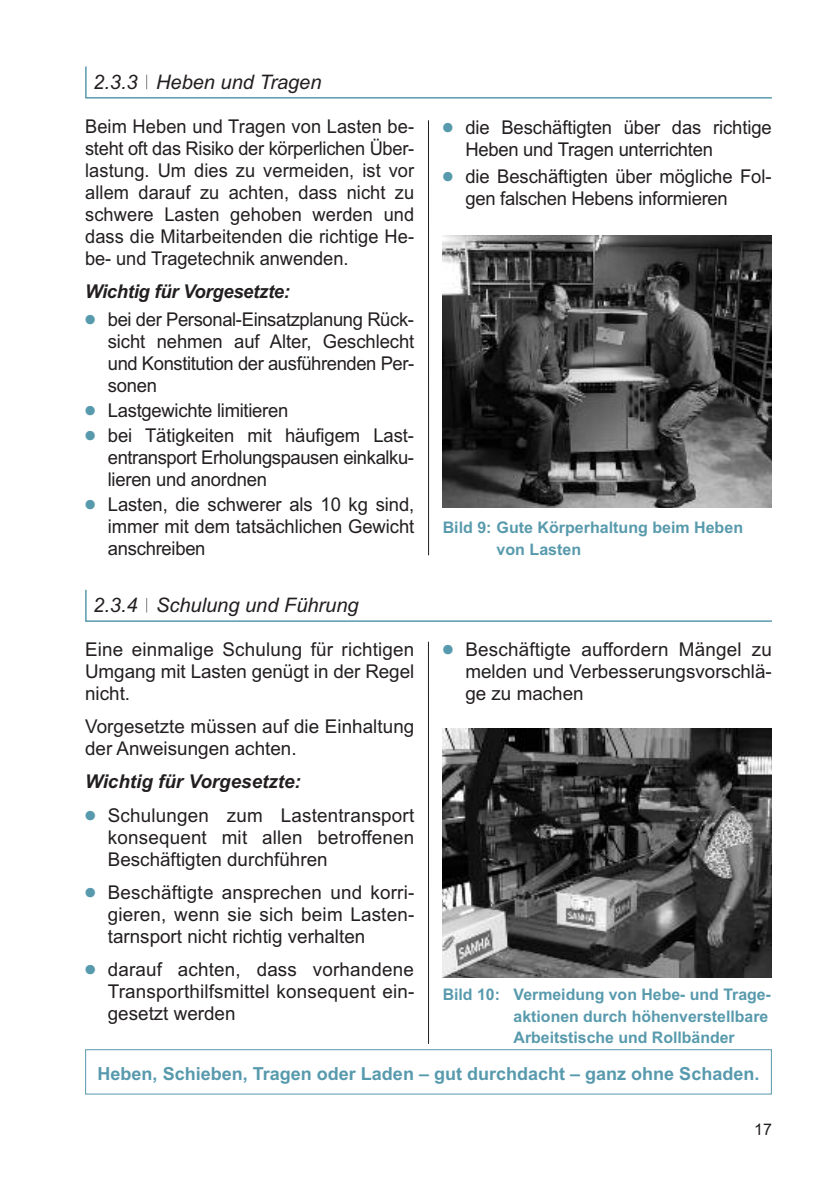
<style>
.page{position:relative;width:840px;height:1191px;background:#fff}
.page>*{position:absolute;margin:0;border:0;box-sizing:border-box;transform-origin:0 0}
.t1{font:italic 20px "Arial";color:#231f20}
.t2{font:19px/22px "Arial";letter-spacing:-.005em;color:#231f20;text-align:justify}
.t3{font:19px/22px "Arial";letter-spacing:-.005em;color:#231f20;text-align:justify;scale:.96 1}
.t4{font:italic 700 19px "Arial";letter-spacing:-.015em;color:#231f20}
.t5{font:700 18px "Arial";color:#589aad}
.t6{font:700 16px/21.6px "Arial";color:#589aad}
.t7{font:16px "Arial";color:#231f20}
.s1{font-family:"Universal Newswith Comm Pi";color:#589aad}
</style>
<div class="page">
<hr style="left:428px;top:120px;width:1px;height:435px;background:#231f20">
<hr style="left:85px;top:97px;width:686px;height:2px;background:#589aad">
<hr style="left:85px;top:67px;width:2px;height:31px;background:#589aad">
<svg style="left:146px;top:75px;width:1px;height:14px"></svg>
<img style="left:442px;top:236px;width:329px;height:272px">
<hr style="left:427px;top:642px;width:2px;height:401px;background:#231f20">
<hr style="left:85px;top:620px;width:686px;height:2px;background:#589aad">
<hr style="left:85px;top:590px;width:2px;height:31px;background:#589aad">
<svg style="left:146px;top:598px;width:1px;height:14px"></svg>
<div style="left:85px;top:1049px;width:686px;height:45px;border:1px solid #589aad"></div>
<img style="left:442px;top:729px;width:329px;height:248px">
<p class="t1" style="left:93px;top:70px;width:230px">2.3.3 Heben und Tragen</p>
<p class="t3" style="left:85px;top:115px;width:344px">Beim Heben und Tragen von Lasten be&shy;steht oft das Risiko der körperlichen Über&shy;lastung. Um dies zu vermeiden, ist vor allem darauf zu achten, dass nicht zu schwere Lasten gehoben werden und dass die Mitarbeitenden die richtige He&shy;be- und Tragetechnik anwenden.</p>
<p class="t4" style="left:85px;top:281px;width:206px">Wichtig für Vorgesetzte:</p>
<p class="t2" style="left:108px;top:308px;width:308px;text-indent:-23px"><span class="s1">●</span> bei der Personal-Einsatzplanung Rück&shy;sicht nehmen auf Alter, Geschlecht und Konstitution der ausführenden Per&shy;sonen</p>
<p class="t2" style="left:85px;top:399px;width:205px"><span class="s1">●</span> Lastgewichte limitieren</p>
<p class="t2" style="left:108px;top:424px;width:307px;text-indent:-23px"><span class="s1">●</span> bei Tätigkeiten mit häufigem Last&shy;entransport Erholungspausen einkalku&shy;lieren und anordnen</p>
<p class="t2" style="left:108px;top:493px;width:308px;text-indent:-23px"><span class="s1">●</span> Lasten, die schwerer als 10 kg sind, immer mit dem tatsächlichen Gewicht anschreiben</p>
<p class="t1" style="left:93px;top:594px;width:267px">2.3.4 Schulung und Führung</p>
<p class="t2" style="left:85px;top:638px;width:330px">Eine einmalige Schulung für richtigen Umgang mit Lasten genügt in der Regel nicht.</p>
<p class="t2" style="left:85px;top:715px;width:330px">Vorgesetzte müssen auf die Einhaltung der Anweisungen achten.</p>
<p class="t4" style="left:85px;top:770px;width:217px">Wichtig für Vorgesetzte:</p>
<p class="t2" style="left:108px;top:804px;width:308px;text-indent:-23px"><span class="s1">●</span> Schulungen zum Lastentransport konsequent mit allen betroffenen Beschäftigten durchführen</p>
<p class="t2" style="left:108px;top:881px;width:308px;text-indent:-23px"><span class="s1">●</span> Beschäftigte ansprechen und korri&shy;gieren, wenn sie sich beim Lasten&shy;tarnsport nicht richtig verhalten</p>
<p class="t2" style="left:108px;top:958px;width:308px;text-indent:-23px"><span class="s1">●</span> darauf achten, dass vorhandene Transporthilfsmittel konsequent ein&shy;gesetzt werden</p>
<p class="t2" style="left:465px;top:116px;width:308px;text-indent:-23px"><span class="s1">●</span> die Beschäftigten über das richtige<br>Heben und Tragen unterrichten</p>
<p class="t2" style="left:465px;top:166px;width:307px;text-indent:-23px"><span class="s1">●</span> die Beschäftigten über mögliche Fol&shy;gen falschen Hebens informieren</p>
<p class="t6" style="left:496px;top:516px;width:248px;text-indent:-54px">Bild 9: Gute Körperhaltung beim Heben von Lasten</p>
<p class="t2" style="left:465px;top:638px;width:308px;text-indent:-23px"><span class="s1">●</span> Beschäftigte auffordern Mängel zu melden und Verbesserungsvorschlä&shy;ge zu machen</p>
<p class="t6" style="left:513px;top:983px;width:259px;text-indent:-71px">Bild 10: Vermeidung von Hebe- und Trage&shy;aktionen durch höhenverstellbare<br>Arbeitstische und Rollbänder</p>
<p class="t5" style="left:97px;top:1063px;width:663px">Heben, Schieben, Tragen oder Laden – gut durchdacht – ganz ohne Schaden.</p>
<p class="t7" style="left:753px;top:1119px;width:19px">17</p>
</div>
